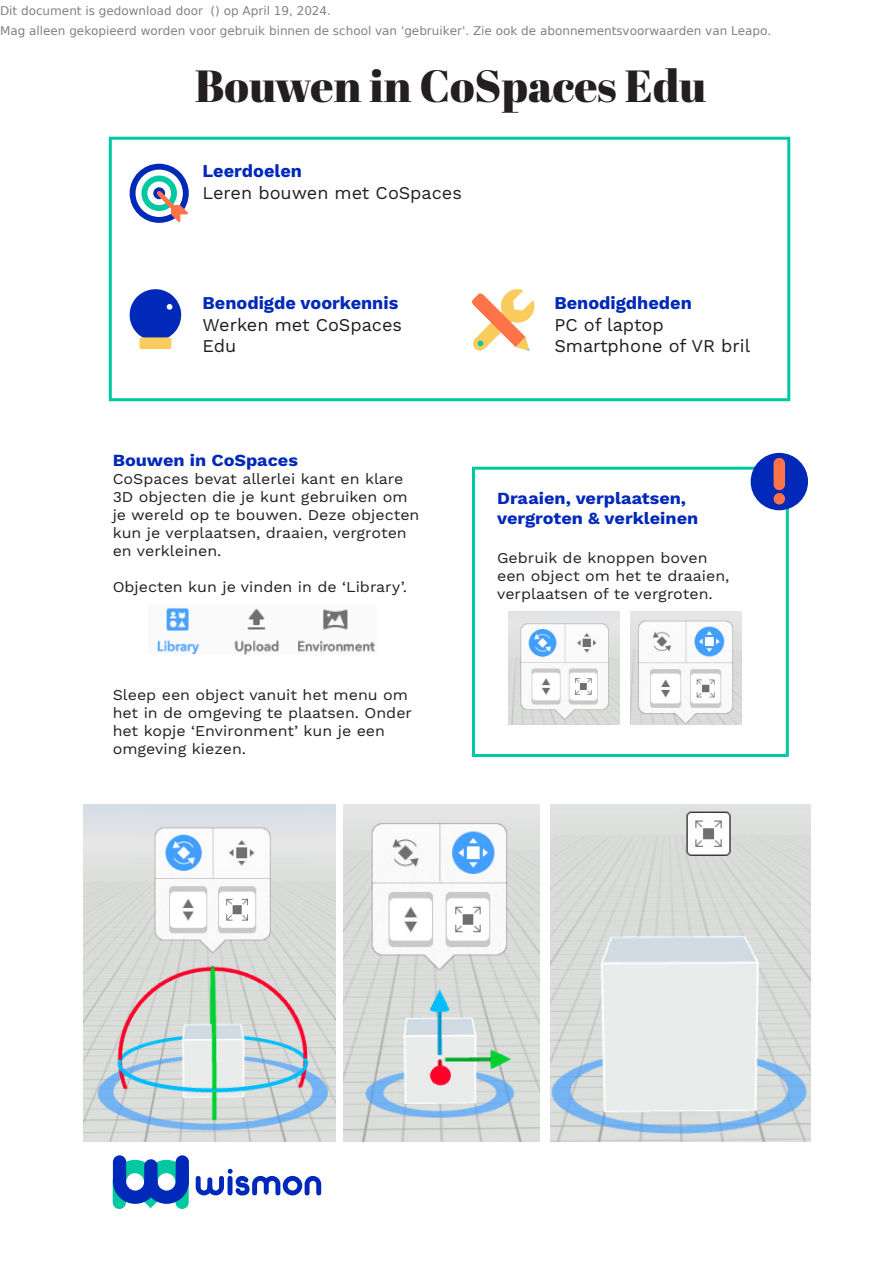
<style>
.page{position:relative;width:893px;height:1263px;background:#fff}
.page>*{position:absolute;margin:0;border:0;box-sizing:border-box;transform-origin:0 0}
.Alineastijl_1{font:45px "Abril Fatface";color:#231f20}
.t1{font:18px/21.6px "Work Sans";color:#1d1d1b}
.t2{font:700 18px "Work Sans";color:#0028b9}
.t3{font:18px "Work Sans";color:#231f20}
.t4{font:700 16.95px/20.4px "Work Sans";color:#0028b9;scale:1.06 1}
.t5{font:15px/18px "Work Sans";color:#231f20;scale:1.06 1}
.t6{font:12px/20.4px "DejaVu Sans";color:rgb(0 0 0/.5)}
</style>
<div class="page">
<div style="left:109px;top:137px;width:681px;height:264px;border:3px solid #00c8a0"></div>
<div style="left:472px;top:467px;width:317px;height:290px;border:3px solid #00c8a0"></div>
<img style="left:157px;top:608px;width:218px;height:47px">
<div style="left:751px;top:453px;width:57px;height:57px;background:#0028b9;border-radius:50%"></div>
<div style="left:774px;top:493px;width:11px;height:11px;background:#ff7348;border-radius:50%"></div>
<div style="left:774px;top:464px;width:11px;height:20px;background:#ff7348"></div>
<svg style="left:113px;top:1155px;width:76px;height:54px"></svg>
<svg style="left:196px;top:1169px;width:125px;height:26px"></svg>
<svg style="left:130px;top:164px;width:59px;height:59px"></svg>
<div style="left:136px;top:170px;width:47px;height:47px;background:#fff;border-radius:50%"></div>
<div style="left:141px;top:176px;width:36px;height:35px;background:#00c8a0;border-radius:50%"></div>
<div style="left:147px;top:181px;width:24px;height:24px;background:#fff;border-radius:50%"></div>
<svg style="left:152px;top:187px;width:36px;height:35px"></svg>
<div style="left:139px;top:337px;width:32px;height:12px;background:#f9cc5d;border-radius:2px"></div>
<svg style="left:130px;top:289px;width:51px;height:55px"></svg>
<svg style="left:472px;top:289px;width:62px;height:62px"></svg>
<img style="left:630px;top:612px;width:111px;height:112px">
<img style="left:508px;top:612px;width:112px;height:112px">
<img style="left:84px;top:805px;width:251px;height:336px">
<img style="left:343px;top:805px;width:196px;height:336px">
<img style="left:550px;top:805px;width:260px;height:336px">
<p class="t6" style="left:0;top:0;width:773px">Dit document is gedownload door () op April 19, 2024.<br>Mag alleen gekopieerd worden voor gebruik binnen de school van 'gebruiker'. Zie ook de abonnementsvoorwaarden van Leapo.</p>
<p class="Alineastijl_1" style="left:195px;top:54px;width:513px">Bouwen in CoSpaces Edu</p>
<p class="t2" style="left:203px;top:161px;width:101px">Leerdoelen</p>
<p class="t3" style="left:203px;top:182px;width:261px">Leren bouwen met CoSpaces</p>
<p class="t2" style="left:203px;top:293px;width:197px">Benodigde voorkennis</p>
<p class="t1" style="left:203px;top:315px;width:201px">Werken met CoSpaces<br>Edu</p>
<p class="t2" style="left:554px;top:293px;width:139px">Benodigdheden</p>
<p class="t1" style="left:554px;top:315px;width:111px">PC of laptop</p>
<p class="t1" style="left:554px;top:336px;width:197px">Smartphone of VR bril</p>
<p class="t4" style="left:113px;top:451px;width:176px">Bouwen in CoSpaces</p>
<p class="t5" style="left:113px;top:470px;width:291px">CoSpaces bevat allerlei kant en klare 3D objecten die je kunt gebruiken om je wereld op te bouwen. Deze objecten kun je verplaatsen, draaien, vergroten en verkleinen.</p>
<p class="t5" style="left:113px;top:578px;width:279px">Objecten kun je vinden in de ‘Library’.</p>
<p class="t5" style="left:113px;top:686px;width:284px">Sleep een object vanuit het menu om het in de omgeving te plaatsen. Onder het kopje ‘Environment’ kun je een omgeving kiezen.</p>
<p class="t4" style="left:497px;top:489px;width:191px">Draaien, verplaatsen, vergroten &amp; verkleinen</p>
<p class="t5" style="left:497px;top:549px;width:221px">Gebruik de knoppen boven een object om het te draaien, verplaatsen of te vergroten.</p>
</div>
